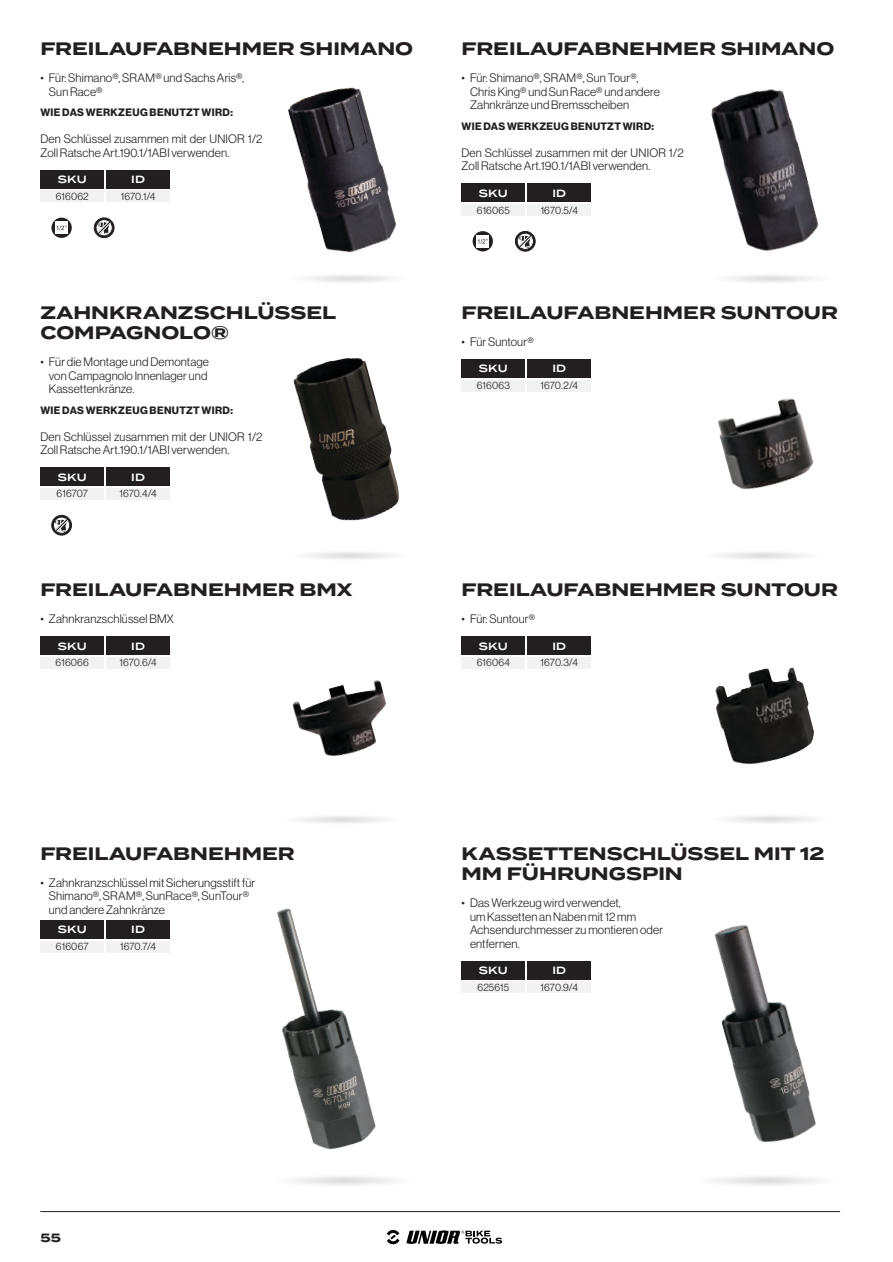
<style>
.page{position:relative;width:893px;height:1262px;background:#fff}
.page>*{position:absolute;margin:0;border:0;box-sizing:border-box;transform-origin:0 0}
.t1{font:700 18px/20.2px "Termina";color:#231f20}
.product_description{font:12px/13.5px "N Haas Grotesk DS Pro 45 Lt";letter-spacing:.015em;color:#231f20}
.t2{font:700 12px "Termina";color:#231f20}
.product_description_bold{font:10.5px "N Haas Grotesk DS Pro 75 Bd";letter-spacing:.035em;color:#231f20}
.table_ID_cell{font:10.5px "N Haas Grotesk DS Pro 45 Lt";letter-spacing:.01em;color:#231f20}
.table_SKU_cell{font:10.5px "N Haas Grotesk DS Pro 45 Lt";letter-spacing:.015em;color:#231f20}
.table_first_row{font:600 10.5px "Termina";letter-spacing:.02em;color:#fff}
</style>
<div class="page">
<img style="left:288px;top:87px;width:109px;height:166px">
<img style="left:718px;top:398px;width:96px;height:92px">
<img style="left:293px;top:358px;width:106px;height:163px">
<img style="left:715px;top:667px;width:99px;height:97px">
<div style="left:51px;top:218px;width:21px;height:20px;background:#231f20;border-radius:50%"></div>
<svg style="left:55px;top:221px;width:13px;height:13px"></svg>
<svg style="left:57px;top:226px;width:10px;height:4px"></svg>
<svg style="left:94px;top:218px;width:20px;height:20px"></svg>
<img style="left:292px;top:680px;width:94px;height:76px">
<img style="left:714px;top:925px;width:102px;height:218px">
<img style="left:277px;top:908px;width:99px;height:242px">
<img style="left:711px;top:89px;width:108px;height:162px">
<svg style="left:52px;top:515px;width:20px;height:20px"></svg>
<svg style="left:472px;top:231px;width:21px;height:20px"></svg>
<div style="left:476px;top:235px;width:13px;height:12px;background:#fff"></div>
<svg style="left:477px;top:239px;width:11px;height:5px"></svg>
<svg style="left:515px;top:231px;width:20px;height:20px"></svg>
<div style="left:40px;top:170px;width:64px;height:18px;background:#231f20"></div>
<div style="left:461px;top:359px;width:64px;height:19px;background:#231f20"></div>
<div style="left:106px;top:170px;width:64px;height:18px;background:#231f20"></div>
<div style="left:527px;top:359px;width:64px;height:19px;background:#231f20"></div>
<div style="left:40px;top:191px;width:64px;height:11px;background:#f2f2f3"></div>
<div style="left:461px;top:380px;width:64px;height:11px;background:#f2f2f3"></div>
<div style="left:106px;top:191px;width:64px;height:11px;background:#f2f2f3"></div>
<div style="left:527px;top:380px;width:64px;height:11px;background:#f2f2f3"></div>
<div style="left:40px;top:468px;width:64px;height:18px;background:#231f20"></div>
<div style="left:40px;top:637px;width:64px;height:18px;background:#231f20"></div>
<div style="left:461px;top:961px;width:64px;height:18px;background:#231f20"></div>
<div style="left:40px;top:920px;width:64px;height:19px;background:#231f20"></div>
<div style="left:461px;top:637px;width:64px;height:18px;background:#231f20"></div>
<div style="left:461px;top:184px;width:64px;height:18px;background:#231f20"></div>
<div style="left:106px;top:468px;width:64px;height:18px;background:#231f20"></div>
<div style="left:106px;top:637px;width:64px;height:18px;background:#231f20"></div>
<div style="left:527px;top:961px;width:64px;height:18px;background:#231f20"></div>
<div style="left:106px;top:920px;width:64px;height:19px;background:#231f20"></div>
<div style="left:527px;top:637px;width:64px;height:18px;background:#231f20"></div>
<div style="left:527px;top:184px;width:64px;height:18px;background:#231f20"></div>
<div style="left:40px;top:488px;width:64px;height:11px;background:#f2f2f3"></div>
<div style="left:40px;top:657px;width:64px;height:11px;background:#f2f2f3"></div>
<div style="left:461px;top:981px;width:64px;height:12px;background:#f2f2f3"></div>
<div style="left:40px;top:941px;width:64px;height:11px;background:#f2f2f3"></div>
<div style="left:461px;top:657px;width:64px;height:11px;background:#f2f2f3"></div>
<div style="left:461px;top:204px;width:64px;height:11px;background:#f2f2f3"></div>
<div style="left:106px;top:488px;width:64px;height:11px;background:#f2f2f3"></div>
<div style="left:106px;top:657px;width:64px;height:11px;background:#f2f2f3"></div>
<div style="left:527px;top:981px;width:64px;height:12px;background:#f2f2f3"></div>
<div style="left:106px;top:941px;width:64px;height:11px;background:#f2f2f3"></div>
<div style="left:527px;top:657px;width:64px;height:11px;background:#f2f2f3"></div>
<div style="left:527px;top:204px;width:64px;height:11px;background:#f2f2f3"></div>
<hr style="left:40px;top:1211px;width:800px;height:1px;background:#231f20">
<svg style="left:406px;top:1230px;width:96px;height:13px"></svg>
<svg style="left:387px;top:1230px;width:12px;height:14px"></svg>
<p class="t1" style="left:40px;top:39px;width:374px">FREILAUFABNEHMER SHIMANO</p>
<p class="product_description" style="left:49px;top:71px;width:197px;text-indent:-9px">• Für: Shimano®, SRAM® und Sachs Aris®,<br>Sun Race®</p>
<p class="product_description_bold" style="left:40px;top:106px;width:194px">WIE DAS WERKZEUG BENUTZT WIRD:</p>
<p class="product_description" style="left:40px;top:132px;width:223px">Den Schlüssel zusammen mit der UNIOR 1/2<br>Zoll Ratsche Art.190.1/1ABI verwenden.</p>
<p class="table_first_row" style="left:58px;top:172px;width:31px">SKU</p>
<p class="table_SKU_cell" style="left:56px;top:190px;width:35px">616062</p>
<p class="table_first_row" style="left:131px;top:172px;width:15px">ID</p>
<p class="table_ID_cell" style="left:121px;top:190px;width:36px">1670.1/4</p>
<p class="t1" style="left:40px;top:303px;width:297px">ZAHNKRANZSCHLÜSSEL<br>COMPAGNOLO®</p>
<p class="product_description" style="left:49px;top:355px;width:162px;text-indent:-9px">• Für die Montage und Demontage von Campagnolo Innenlager und<br>Kassettenkränze.</p>
<p class="product_description_bold" style="left:40px;top:404px;width:194px">WIE DAS WERKZEUG BENUTZT WIRD:</p>
<p class="product_description" style="left:40px;top:430px;width:223px">Den Schlüssel zusammen mit der UNIOR 1/2<br>Zoll Ratsche Art.190.1/1ABI verwenden.</p>
<p class="table_first_row" style="left:58px;top:469px;width:31px">SKU</p>
<p class="table_SKU_cell" style="left:57px;top:488px;width:33px">616707</p>
<p class="table_first_row" style="left:131px;top:469px;width:15px">ID</p>
<p class="table_ID_cell" style="left:119px;top:488px;width:39px">1670.4/4</p>
<p class="t1" style="left:40px;top:580px;width:314px">FREILAUFABNEHMER BMX</p>
<p class="product_description" style="left:40px;top:612px;width:135px">• Zahnkranzschlüssel BMX</p>
<p class="table_first_row" style="left:58px;top:638px;width:31px">SKU</p>
<p class="table_SKU_cell" style="left:56px;top:657px;width:35px">616066</p>
<p class="table_first_row" style="left:131px;top:638px;width:15px">ID</p>
<p class="table_ID_cell" style="left:119px;top:657px;width:39px">1670.6/4</p>
<p class="t1" style="left:461px;top:39px;width:374px">FREILAUFABNEHMER SHIMANO</p>
<p class="product_description" style="left:470px;top:71px;width:191px;text-indent:-9px">• Für: Shimano®, SRAM®, Sun Tour®,<br>Chris King® und Sun Race® und andere<br>Zahnkränze und Bremsscheiben</p>
<p class="product_description_bold" style="left:461px;top:120px;width:194px">WIE DAS WERKZEUG BENUTZT WIRD:</p>
<p class="product_description" style="left:461px;top:146px;width:223px">Den Schlüssel zusammen mit der UNIOR 1/2<br>Zoll Ratsche Art.190.1/1ABI verwenden.</p>
<p class="table_first_row" style="left:479px;top:185px;width:31px">SKU</p>
<p class="table_SKU_cell" style="left:477px;top:204px;width:35px">616065</p>
<p class="table_first_row" style="left:552px;top:185px;width:15px">ID</p>
<p class="table_ID_cell" style="left:540px;top:204px;width:39px">1670.5/4</p>
<p class="t1" style="left:461px;top:303px;width:378px">FREILAUFABNEHMER SUNTOUR</p>
<p class="product_description" style="left:461px;top:335px;width:74px">• Für Suntour®</p>
<p class="table_first_row" style="left:479px;top:361px;width:31px">SKU</p>
<p class="table_first_row" style="left:552px;top:361px;width:15px">ID</p>
<p class="table_SKU_cell" style="left:477px;top:380px;width:35px">616063</p>
<p class="table_ID_cell" style="left:540px;top:380px;width:39px">1670.2/4</p>
<p class="t1" style="left:461px;top:580px;width:378px">FREILAUFABNEHMER SUNTOUR</p>
<p class="product_description" style="left:461px;top:612px;width:75px">• Für: Suntour®</p>
<p class="table_first_row" style="left:479px;top:638px;width:31px">SKU</p>
<p class="table_first_row" style="left:552px;top:638px;width:15px">ID</p>
<p class="table_SKU_cell" style="left:476px;top:657px;width:35px">616064</p>
<p class="table_ID_cell" style="left:540px;top:657px;width:39px">1670.3/4</p>
<p class="t1" style="left:40px;top:843px;width:256px">FREILAUFABNEHMER</p>
<p class="product_description" style="left:49px;top:876px;width:208px;text-indent:-9px">• Zahnkranzschlüssel mit Sicherungsstift für<br>Shimano®, SRAM®, SunRace®, SunTour® und andere Zahnkränze</p>
<p class="table_first_row" style="left:58px;top:922px;width:31px">SKU</p>
<p class="table_SKU_cell" style="left:56px;top:940px;width:34px">616067</p>
<p class="table_first_row" style="left:131px;top:922px;width:15px">ID</p>
<p class="table_ID_cell" style="left:120px;top:940px;width:37px">1670.7/4</p>
<p class="t1" style="left:461px;top:843px;width:364px">KASSETTENSCHLÜSSEL MIT 12<br>MM FÜHRUNGSPIN</p>
<p class="product_description" style="left:470px;top:896px;width:194px;text-indent:-9px">• Das Werkzeug wird verwendet,<br>um Kassetten an Naben mit 12 mm<br>Achsendurchmesser zu montieren oder entfernen.</p>
<p class="table_first_row" style="left:479px;top:962px;width:31px">SKU</p>
<p class="table_SKU_cell" style="left:477px;top:981px;width:33px">625615</p>
<p class="table_first_row" style="left:552px;top:962px;width:15px">ID</p>
<p class="table_ID_cell" style="left:540px;top:981px;width:39px">1670.9/4</p>
<p class="t2" style="left:40px;top:1228px;width:22px">55</p>
</div>
